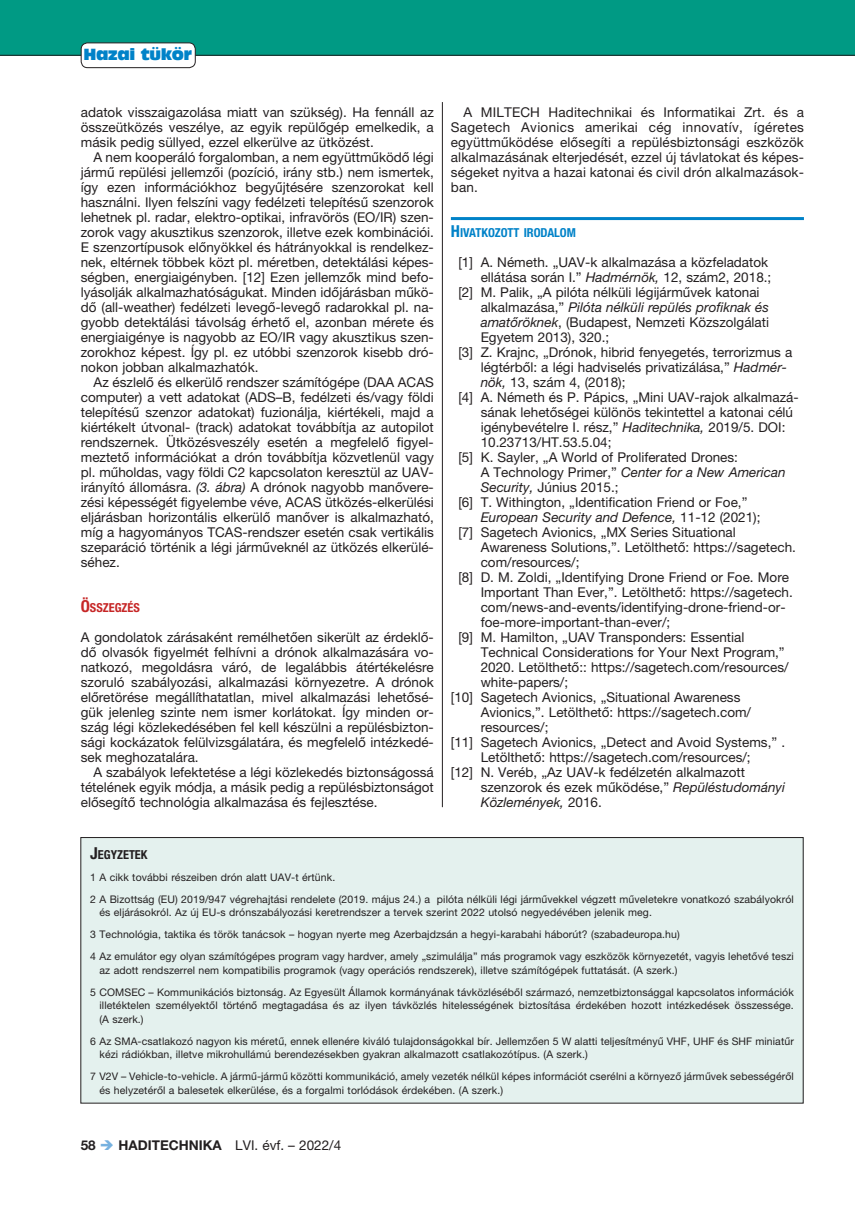
<style>
.page{position:relative;width:855px;height:1212px;background:#fff}
.page>*{position:absolute;margin:0;border:0;box-sizing:border-box;transform-origin:0 0}
.t1{font:15px "Antique Olive Compact";letter-spacing:-.02em;color:#0082c8}
.t2{font:13.5px/15px "Helvetica Neue LT Pro";color:#231f20;text-align:justify}
.t3{font:italic 13.5px "Helvetica Neue LT Pro";color:#231f20}
.t4{font:700 condensed 12.3px "Helvetica Neue LT Pro";color:#0082c8}
.t5{font:700 condensed 12.3px "Helvetica Neue LT Pro";color:#231f20}
.t6{font:700 condensed 12.3px "Helvetica Neue LT Pro";color:#c62626}
.t7{font:10.5px/22px "Helvetica Neue LT Pro";letter-spacing:.01em;color:#231f20}
.s1{font-style:italic}
.s2{font-size:16.5px}
.s3{font-style:normal}
.s4{font-weight:700}
.s5{color:#76b1df}
</style>
<div class="page">
<div style="left:0;top:0;width:855px;height:55px;background:#009a84"></div>
<hr style="left:0;top:55px;width:855px;height:1px;background:#231f20">
<div style="left:81px;top:43px;width:114px;height:25px;background:#fff;border-radius:6px"></div>
<div style="left:81px;top:43px;width:115px;height:25px;border:1px solid #231f20;border-radius:6px"></div>
<div style="left:81px;top:837px;width:722px;height:266px;background:#e4f1ee"></div>
<div style="left:80px;top:837px;width:723px;height:266px;border:1px solid #231f20"></div>
<hr style="left:451px;top:217px;width:353px;height:3px;background:#0082c8">
<hr style="left:442px;top:102px;width:1px;height:705px;background:#231f20">
<p class="t1" style="left:83px;top:44px;width:110px">Hazai tükör</p>
<p class="t2" style="left:81px;top:105px;width:354px">adatok visszaigazolása miatt van szükség). Ha fennáll az összeütközés veszélye, az egyik repülőgép emelkedik, a másik pedig süllyed, ezzel elkerülve az ütközést.</p>
<p class="t2" style="left:81px;top:150px;width:354px;text-indent:13px">A nem kooperáló forgalomban, a nem együttműködő légi jármű repülési jellemzői (pozíció, irány stb.) nem ismertek, így ezen információkhoz begyűjtésére szenzorokat kell használni. Ilyen felszíni vagy fedélzeti telepítésű szenzorok lehetnek pl. radar, elektro-optikai, infravörös (EO/IR) szen&shy;zorok vagy akusztikus szenzorok, illetve ezek kombinációi.<br>E szenzortípusok előnyökkel és hátrányokkal is rendelkez&shy;nek, eltérnek többek közt pl. méretben, detektálási képes&shy;ségben, energiaigényben. [12] Ezen jellemzők mind befo&shy;lyásolják alkalmazhatóságukat. Minden időjárásban műkö&shy;dő (all-weather) fedélzeti levegő-levegő radarokkal pl. na&shy;gyobb detektálási távolság érhető el, azonban mérete és energiaigénye is nagyobb az EO/IR vagy akusztikus szen&shy;zorokhoz képest. Így pl. ez utóbbi szenzorok kisebb dró&shy;nokon jobban alkalmazhatók.</p>
<p class="t2" style="left:81px;top:375px;width:354px;text-indent:13px">Az észlelő és elkerülő rendszer számítógépe (DAA ACAS computer) a vett adatokat (ADS–B, fedélzeti és/vagy földi telepítésű szenzor adatokat) fuzionálja, kiértékeli, majd a kiértékelt útvonal- (track) adatokat továbbítja az autopilot rendszernek. Ütközésveszély esetén a megfelelő figyel&shy;meztető információkat a drón továbbítja közvetlenül vagy pl. műholdas, vagy földi C2 kapcsolaton keresztül az UAV&shy;irányító állomásra. <span class="s1">(3. ábra)</span> A drónok nagyobb manővere&shy;zési képességét figyelembe véve, ACAS ütközés-elkerülési eljárásban horizontális elkerülő manőver is alkalmazható, míg a hagyományos TCAS-rendszer esetén csak vertikális szeparáció történik a légi járműveknél az ütközés elkerülé&shy;séhez.</p>
<p class="t6" style="left:81px;top:600px;width:61px"><span class="s2">Ö</span>SSZEGZÉS</p>
<p class="t2" style="left:81px;top:630px;width:354px">A gondolatok zárásaként remélhetően sikerült az érdeklő&shy;dő olvasók figyelmét felhívni a drónok alkalmazására vo&shy;natkozó, megoldásra váró, de legalábbis átértékelésre szoruló szabályozási, alkalmazási környezetre. A drónok előretörése megállíthatatlan, mivel alkalmazási lehetősé&shy;gük jelenleg szinte nem ismer korlátokat. Így minden or&shy;szág légi közlekedésében fel kell készülni a repülésbizton&shy;sági kockázatok felülvizsgálatára, és megfelelő intézkedé&shy;sek meghozatalára.</p>
<p class="t2" style="left:81px;top:765px;width:354px;text-indent:13px">A szabályok lefektetése a légi közlekedés biztonságossá tételének egyik módja, a másik pedig a repülésbiztonságot elősegítő technológia alkalmazása és fejlesztése.</p>
<p class="t2" style="left:451px;top:105px;width:354px;text-indent:13px">A MILTECH Haditechnikai és Informatikai Zrt. és a Sagetech Avionics amerikai cég innovatív, ígéretes együttműködése elősegíti a repülésbiztonsági eszközök alkalmazásának elterjedését, ezzel új távlatokat és képes&shy;ségeket nyitva a hazai katonai és civil drón alkalmazások&shy;ban.</p>
<p class="t4" style="left:451px;top:225px;width:127px"><span class="s2">H</span>IVATKOZOTT IRODALOM</p>
<p class="t2" style="left:458px;top:255px;width:311px">[1] A. Németh. „UAV-k alkalmazása a közfeladatok</p>
<p class="t2" style="left:480px;top:270px;width:292px">ellátása során I.” <span class="s1">Hadmérnök,</span> 12, szám2, 2018.;</p>
<p class="t2" style="left:458px;top:285px;width:303px">[2] M. Palik, „A pilóta nélküli légijárművek katonai</p>
<p class="t3" style="left:480px;top:299px;width:290px"><span class="s3">alkalmazása,”</span> Pilóta nélküli repülés profiknak és</p>
<p class="t2" style="left:480px;top:315px;width:290px"><span class="s1">amatőröknek</span>, (Budapest, Nemzeti Közszolgálati</p>
<p class="t2" style="left:480px;top:330px;width:130px">Egyetem 2013), 320.;</p>
<p class="t2" style="left:458px;top:345px;width:335px">[3] Z. Krajnc, „Drónok, hibrid fenyegetés, terrorizmus a</p>
<p class="t2" style="left:480px;top:360px;width:308px">légtérből: a légi hadviselés privatizálása,” <span class="s1">Hadmér-</span></p>
<p class="t2" style="left:480px;top:375px;width:146px"><span class="s1">nök,</span> 13, szám 4, (2018);</p>
<p class="t2" style="left:458px;top:390px;width:342px">[4] A. Németh és P. Pápics, „Mini UAV-rajok alkalmazá-</p>
<p class="t2" style="left:480px;top:405px;width:314px">sának lehetőségei különös tekintettel a katonai célú</p>
<p class="t2" style="left:480px;top:420px;width:306px">igénybevételre I. rész,” <span class="s1">Haditechnika,</span> 2019/5. DOI:</p>
<p class="t2" style="left:480px;top:435px;width:132px">10.23713/HT.53.5.04;</p>
<p class="t2" style="left:458px;top:450px;width:281px">[5] K. Sayler, „A World of Proliferated Drones:</p>
<p class="t3" style="left:480px;top:464px;width:306px"><span class="s3">A Technology Primer,”</span> Center for a New American</p>
<p class="t2" style="left:480px;top:480px;width:139px"><span class="s1">Security,</span> Június 2015.;</p>
<p class="t2" style="left:458px;top:495px;width:290px">[6] T. Withington, „Identification Friend or Foe,”</p>
<p class="t3" style="left:480px;top:509px;width:281px">European Security and Defence, <span class="s3">11-12 (2021);</span></p>
<p class="t2" style="left:458px;top:525px;width:279px">[7] Sagetech Avionics, „MX Series Situational</p>
<p class="t2" style="left:480px;top:540px;width:317px">Awareness Solutions,”. Letölthető: https://sagetech.</p>
<p class="t2" style="left:480px;top:555px;width:100px">com/resources/;</p>
<p class="t2" style="left:458px;top:570px;width:332px">[8] D. M. Zoldi, „Identifying Drone Friend or Foe. More</p>
<p class="t2" style="left:480px;top:585px;width:314px">Important Than Ever,”. Letölthető: https://sagetech.</p>
<p class="t2" style="left:480px;top:600px;width:306px">com/news-and-events/identifying-drone-friend-or-</p>
<p class="t2" style="left:480px;top:615px;width:191px">foe-more-important-than-ever/;</p>
<p class="t2" style="left:458px;top:630px;width:287px">[9] M. Hamilton, „UAV Transponders: Essential</p>
<p class="t2" style="left:480px;top:645px;width:305px">Technical Considerations for Your Next Program,”</p>
<p class="t2" style="left:480px;top:660px;width:309px">2020. Letölthető:: https://sagetech.com/resources/</p>
<p class="t2" style="left:480px;top:675px;width:89px">white-papers/;</p>
<p class="t2" style="left:451px;top:690px;width:291px">[10] Sagetech Avionics, „Situational Awareness</p>
<p class="t2" style="left:480px;top:705px;width:272px">Avionics,”. Letölthető: https://sagetech.com/</p>
<p class="t2" style="left:480px;top:720px;width:69px">resources/;</p>
<p class="t2" style="left:451px;top:735px;width:336px">[11] Sagetech Avionics, „Detect and Avoid Systems,” .</p>
<p class="t2" style="left:480px;top:750px;width:271px">Letölthető: https://sagetech.com/resources/;</p>
<p class="t2" style="left:451px;top:765px;width:296px">[12] N. Veréb, „Az UAV-k fedélzetén alkalmazott</p>
<p class="t2" style="left:480px;top:780px;width:306px">szenzorok és ezek működése,” <span class="s1">Repüléstudományi</span></p>
<p class="t3" style="left:480px;top:794px;width:123px">Közlemények, <span class="s3">2016.</span></p>
<p class="t5" style="left:90px;top:847px;width:59px"><span class="s2">J</span>EGYZETEK</p>
<p class="t7" style="left:90px;top:866px;width:705px">1 A cikk további részeiben drón alatt UAV-t értünk.<br>2 A Bizottság (EU) 2019/947 végrehajtási rendelete (2019. május 24.) a pilóta nélküli légi járművekkel végzett műveletekre vonatkozó szabályokról</p>
<p class="t7" style="left:90px;top:901px;width:705px;text-indent:9px">és eljárásokról. Az új EU-s drónszabályozási keretrendszer a tervek szerint 2022 utolsó negyedévében jelenik meg.<br>3 Technológia, taktika és török tanácsok – hogyan nyerte meg Azerbajdzsán a hegyi-karabahi háborút? (szabadeuropa.hu)<br>4 Az emulátor egy olyan számítógépes program vagy hardver, amely „szimulálja” más programok vagy eszközök környezetét, vagyis lehetővé teszi</p>
<p class="t7" style="left:90px;top:959px;width:705px;text-indent:9px">az adott rendszerrel nem kompatibilis programok (vagy operációs rendszerek), illetve számítógépek futtatását. (A szerk.)<br>5 COMSEC – Kommunikációs biztonság. Az Egyesült Államok kormányának távközléséből származó, nemzetbiztonsággal kapcsolatos információk</p>
<p class="t7" style="left:99px;top:998px;width:696px;line-height:13.5px">illetéktelen személyektől történő megtagadása és az ilyen távközlés hitelességének biztosítása érdekében hozott intézkedések összessége. (A szerk.)</p>
<p class="t7" style="left:99px;top:1034px;width:696px;line-height:13.5px;text-indent:-9px">6 Az SMA-csatlakozó nagyon kis méretű, ennek ellenére kiváló tulajdonságokkal bír. Jellemzően 5 W alatti teljesítményű VHF, UHF és SHF miniatűr kézi rádiókban, illetve mikrohullámú berendezésekben gyakran alkalmazott csatlakozótípus. (A szerk.)</p>
<p class="t7" style="left:99px;top:1070px;width:696px;line-height:13.5px;text-indent:-9px">7 V2V – Vehicle-to-vehicle. A jármű-jármű közötti kommunikáció, amely vezeték nélkül képes információt cserélni a környező járművek sebességéről és helyzetéről a balesetek elkerülése, és a forgalmi torlódások érdekében. (A szerk.)</p>
<p class="t2" style="left:81px;top:1137px;width:262px"><span class="s4">58</span> <span class="s5">➔</span> <span class="s4">HADITECHNIKA</span> LVI. évf. – 2022/4</p>
</div>
